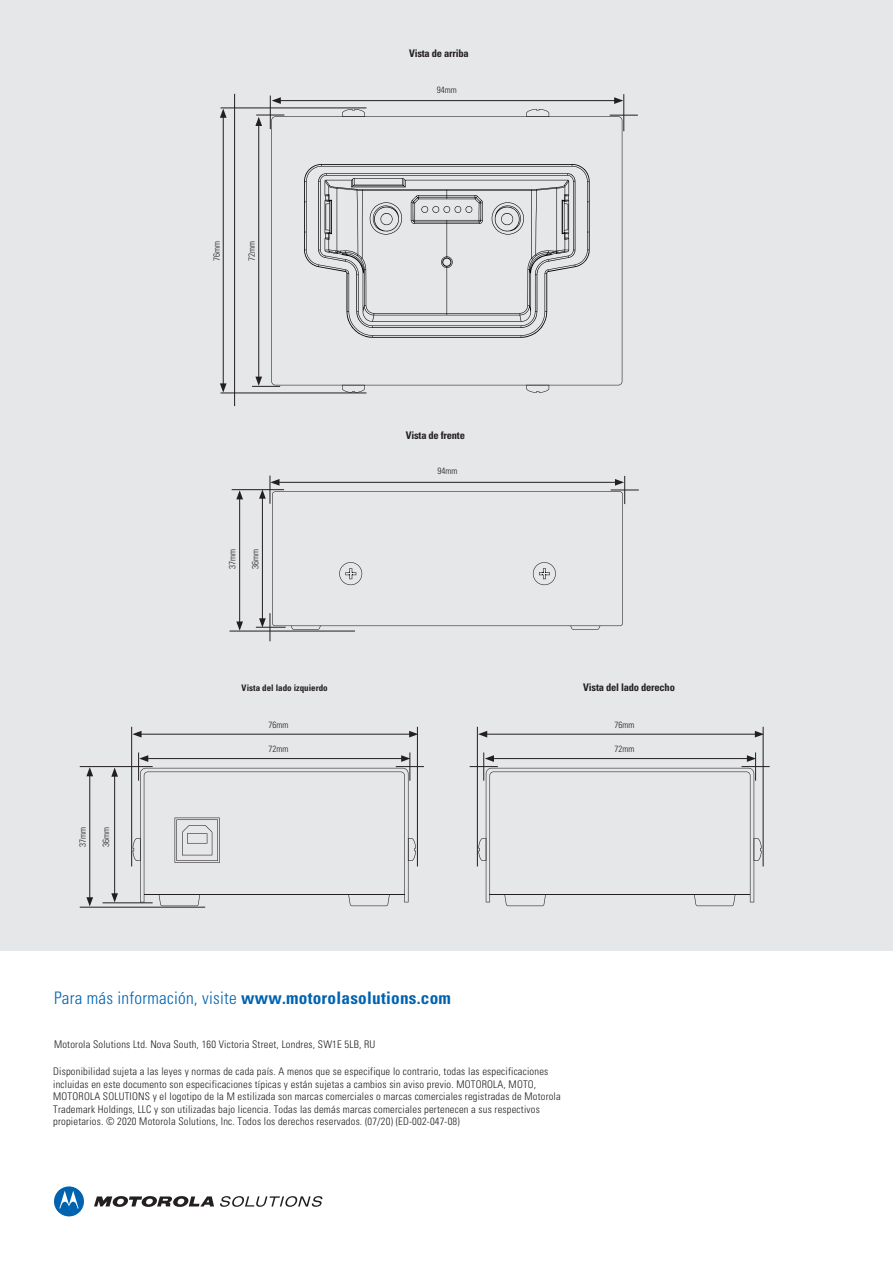
<style>
.page{position:relative;width:893px;height:1263px;background:#fff}
.page>*{position:absolute;margin:0;border:0;box-sizing:border-box;transform-origin:0 0}
.t1{font:300 condensed 17.25px "Univers";letter-spacing:.015em;color:#0063b0}
.t2{font:300 condensed 10.5px/12.6px "Univers";letter-spacing:.02em;color:#231f20}
.t3{font:700 condensed 10.5px "Univers";letter-spacing:-.02em;color:#231f20}
.t4{font:300 condensed 9px "Univers";color:#231f20}
.t5{font:700 condensed 9px "Univers";color:#231f20}
.s1{font-weight:700}
</style>
<div class="page">
<div style="left:0;top:0;width:893px;height:950px;background:#e6e7e8"></div>
<hr style="left:277px;top:482px;width:340px;height:1px;background:#231f20">
<hr style="left:262px;top:496px;width:1px;height:125px;background:#231f20">
<svg style="left:611px;top:476px;width:28px;height:28px"></svg>
<svg style="left:259px;top:476px;width:20px;height:28px"></svg>
<hr style="left:232px;top:489px;width:52px;height:1px;background:#231f20">
<svg style="left:259px;top:613px;width:12px;height:28px"></svg>
<hr style="left:256px;top:627px;width:30px;height:1px;background:#231f20">
<hr style="left:239px;top:497px;width:1px;height:127px;background:#231f20">
<svg style="left:236px;top:621px;width:7px;height:10px"></svg>
<svg style="left:236px;top:490px;width:7px;height:9px"></svg>
<hr style="left:230px;top:631px;width:125px;height:1px;background:#231f20">
<hr style="left:278px;top:100px;width:338px;height:1px;background:#231f20">
<svg style="left:272px;top:97px;width:9px;height:7px"></svg>
<svg style="left:614px;top:97px;width:9px;height:7px"></svg>
<hr style="left:623px;top:94px;width:1px;height:37px;background:#231f20">
<svg style="left:610px;top:115px;width:28px;height:1px"></svg>
<hr style="left:270px;top:96px;width:1px;height:33px;background:#231f20">
<hr style="left:234px;top:94px;width:1px;height:312px;background:#231f20">
<hr style="left:220px;top:108px;width:146px;height:1px;background:#231f20">
<hr style="left:220px;top:393px;width:146px;height:1px;background:#231f20">
<hr style="left:258px;top:124px;width:1px;height:255px;background:#231f20">
<svg style="left:255px;top:115px;width:29px;height:11px"></svg>
<svg style="left:252px;top:377px;width:28px;height:10px"></svg>
<hr style="left:223px;top:115px;width:1px;height:271px;background:#231f20">
<svg style="left:220px;top:383px;width:7px;height:10px"></svg>
<svg style="left:220px;top:109px;width:7px;height:9px"></svg>
<hr style="left:80px;top:766px;width:73px;height:1px;background:#231f20">
<hr style="left:131px;top:727px;width:1px;height:139px;background:#231f20">
<hr style="left:417px;top:727px;width:1px;height:139px;background:#231f20">
<hr style="left:139px;top:734px;width:273px;height:1px;background:#231f20">
<svg style="left:132px;top:731px;width:10px;height:6px"></svg>
<svg style="left:409px;top:731px;width:9px;height:6px"></svg>
<hr style="left:114px;top:774px;width:1px;height:122px;background:#231f20">
<svg style="left:111px;top:893px;width:7px;height:9px"></svg>
<svg style="left:111px;top:767px;width:7px;height:10px"></svg>
<hr style="left:89px;top:774px;width:1px;height:126px;background:#231f20">
<svg style="left:86px;top:897px;width:7px;height:9px"></svg>
<svg style="left:86px;top:767px;width:7px;height:9px"></svg>
<svg style="left:526px;top:109px;width:23px;height:7px"></svg>
<svg style="left:342px;top:109px;width:23px;height:7px"></svg>
<svg style="left:342px;top:385px;width:23px;height:8px"></svg>
<svg style="left:526px;top:385px;width:23px;height:8px"></svg>
<svg style="left:271px;top:116px;width:351px;height:269px"></svg>
<svg style="left:272px;top:491px;width:351px;height:135px"></svg>
<svg style="left:570px;top:626px;width:30px;height:4px"></svg>
<svg style="left:291px;top:626px;width:30px;height:4px"></svg>
<svg style="left:133px;top:752px;width:291px;height:154px"></svg>
<hr style="left:477px;top:727px;width:1px;height:139px;background:#231f20">
<hr style="left:763px;top:727px;width:1px;height:139px;background:#231f20">
<hr style="left:485px;top:734px;width:272px;height:1px;background:#231f20">
<svg style="left:478px;top:731px;width:9px;height:6px"></svg>
<svg style="left:755px;top:731px;width:9px;height:6px"></svg>
<svg style="left:470px;top:752px;width:300px;height:154px"></svg>
<hr style="left:80px;top:907px;width:125px;height:1px;background:#231f20">
<hr style="left:103px;top:902px;width:50px;height:1px;background:#231f20">
<svg style="left:94px;top:1196px;width:120px;height:11px"></svg>
<svg style="left:54px;top:1186px;width:30px;height:30px"></svg>
<svg style="left:220px;top:1196px;width:102px;height:11px"></svg>
<p class="t3" style="left:409px;top:47px;width:61px">Vista de arriba</p>
<p class="t4" style="left:211px;top:261px;width:21px;rotate:-90deg">76mm</p>
<p class="t4" style="left:246px;top:261px;width:21px;rotate:-90deg">72mm</p>
<p class="t4" style="left:227px;top:569px;width:21px;rotate:-90deg">37mm</p>
<p class="t4" style="left:250px;top:569px;width:21px;rotate:-90deg">36mm</p>
<p class="t4" style="left:437px;top:84px;width:21px">94mm</p>
<p class="t3" style="left:406px;top:429px;width:61px">Vista de frente</p>
<p class="t4" style="left:437px;top:465px;width:21px">94mm</p>
<p class="t5" style="left:242px;top:683px;width:88px">Vista del lado izquierdo</p>
<p class="t3" style="left:583px;top:681px;width:93px">Vista del lado derecho</p>
<p class="t4" style="left:77px;top:846px;width:21px;rotate:-90deg">37mm</p>
<p class="t4" style="left:101px;top:847px;width:21px;rotate:-90deg">36mm</p>
<p class="t4" style="left:269px;top:719px;width:21px">76mm</p>
<p class="t4" style="left:269px;top:743px;width:21px">72mm</p>
<p class="t4" style="left:614px;top:719px;width:21px">76mm</p>
<p class="t4" style="left:614px;top:743px;width:21px">72mm</p>
<h1 class="t1" style="left:54px;top:988px;width:399px">Para más información, visite <span class="s1">www.motorolasolutions.com</span></h1>
<p class="t2" style="left:54px;top:1038px;width:323px">Motorola Solutions Ltd. Nova South, 160 Victoria Street, Londres, SW1E 5LB, RU</p>
<p class="t2" style="left:53px;top:1065px;width:509px">Disponibilidad sujeta a las leyes y normas de cada país. A menos que se especifique lo contrario, todas las especificaciones incluidas en este documento son especificaciones típicas y están sujetas a cambios sin aviso previo. MOTOROLA, MOTO, MOTOROLA SOLUTIONS y el logotipo de la M estilizada son marcas comerciales o marcas comerciales registradas de Motorola Trademark Holdings, LLC y son utilizadas bajo licencia. Todas las demás marcas comerciales pertenecen a sus respectivos propietarios. © 2020 Motorola Solutions, Inc. Todos los derechos reservados. (07/20) (ED-002-047-08)</p>
</div>
